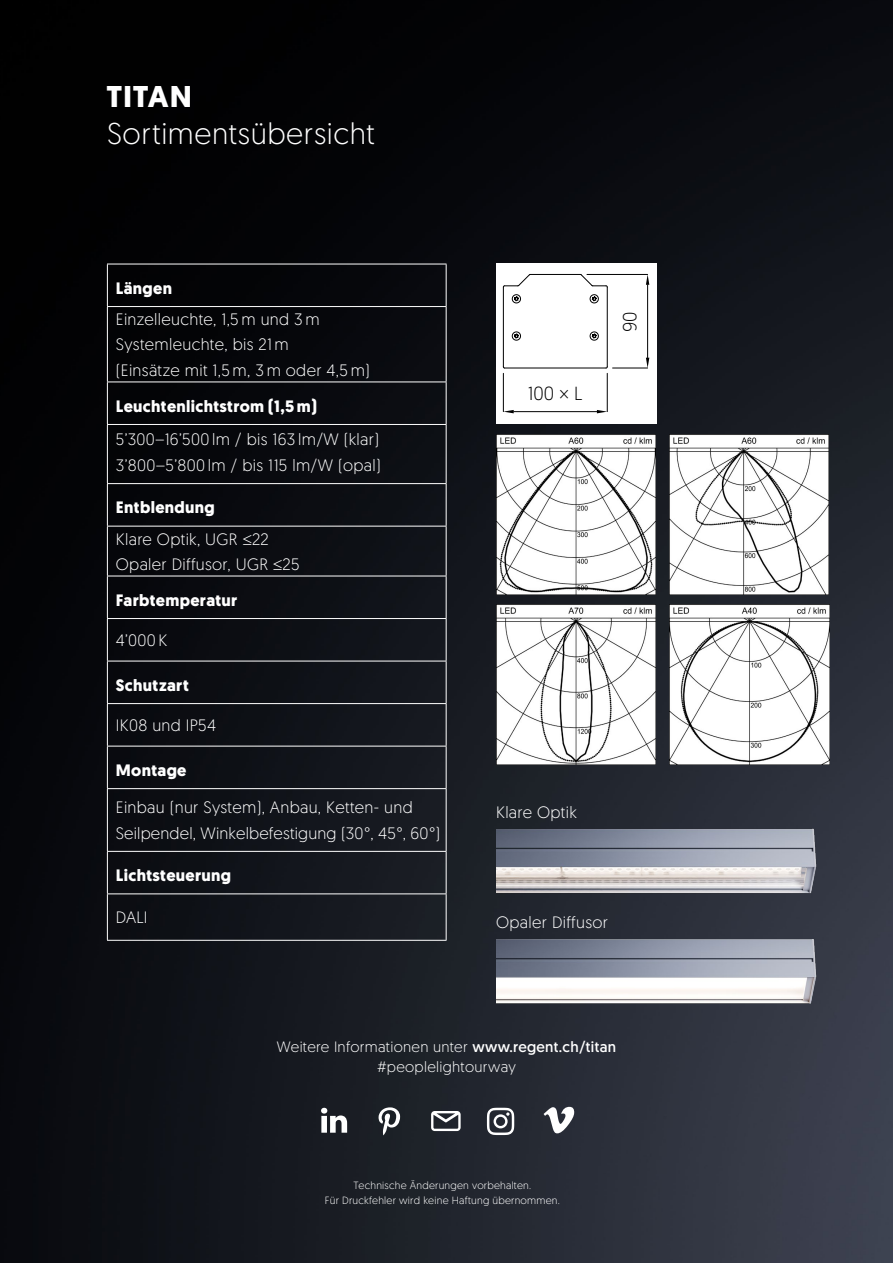
<style>
.page{position:relative;width:893px;height:1263px;background:#fff}
.page>*{position:absolute;margin:0;border:0;box-sizing:border-box;transform-origin:0 0}
.t1{font:300 30px "Geomanist";letter-spacing:.02em;color:#fff}
.t2{font:700 30px "Geomanist";letter-spacing:.025em;color:#fff}
.t3{font:300 18.9px "Geomanist";color:#000}
.t4{font:300 16.5px/25.5px "Geomanist";letter-spacing:.02em;color:#fff}
.t5{font:700 16.5px "Geomanist";letter-spacing:.02em;color:#fff}
.t6{font:300 15px/19.5px "Geomanist";letter-spacing:.02em;color:#fff;text-align:center}
.t7{font:300 10.5px/15px "Geomanist";letter-spacing:.02em;color:#fff;text-align:center}
.s1{font-weight:700}
.s2{font-weight:400}
</style>
<div class="page">
<img style="left:0;top:0;width:893px;height:1263px">
<svg style="left:321px;top:1108px;width:26px;height:25px"></svg>
<svg style="left:379px;top:1107px;width:21px;height:28px"></svg>
<svg style="left:487px;top:1108px;width:27px;height:27px"></svg>
<svg style="left:544px;top:1107px;width:30px;height:26px"></svg>
<svg style="left:431px;top:1111px;width:30px;height:20px"></svg>
<div style="left:496px;top:264px;width:160px;height:160px;background:#fff"></div>
<svg style="left:503px;top:274px;width:105px;height:95px"></svg>
<hr style="left:503px;top:373px;width:1px;height:39px;background:#000">
<hr style="left:607px;top:373px;width:1px;height:39px;background:#000">
<hr style="left:514px;top:411px;width:83px;height:1px;background:#000">
<svg style="left:503px;top:410px;width:11px;height:3px"></svg>
<svg style="left:597px;top:410px;width:10px;height:3px"></svg>
<hr style="left:587px;top:274px;width:61px;height:1px;background:#000">
<hr style="left:613px;top:368px;width:35px;height:1px;background:#000">
<hr style="left:647px;top:285px;width:1px;height:73px;background:#000">
<svg style="left:646px;top:274px;width:3px;height:11px"></svg>
<svg style="left:646px;top:358px;width:3px;height:10px"></svg>
<img style="left:669px;top:605px;width:160px;height:159px">
<img style="left:496px;top:605px;width:160px;height:159px">
<img style="left:669px;top:434px;width:160px;height:160px">
<img style="left:496px;top:434px;width:160px;height:160px">
<hr style="left:107px;top:306px;width:339px;height:1px;background:#fff">
<hr style="left:107px;top:382px;width:339px;height:1px;background:#fff">
<hr style="left:107px;top:424px;width:339px;height:1px;background:#fff">
<hr style="left:107px;top:483px;width:339px;height:1px;background:#fff">
<hr style="left:107px;top:526px;width:339px;height:1px;background:#fff">
<hr style="left:107px;top:576px;width:339px;height:1px;background:#fff">
<hr style="left:107px;top:618px;width:339px;height:1px;background:#fff">
<hr style="left:107px;top:661px;width:339px;height:1px;background:#fff">
<hr style="left:107px;top:703px;width:339px;height:1px;background:#fff">
<hr style="left:107px;top:746px;width:339px;height:1px;background:#fff">
<hr style="left:107px;top:788px;width:339px;height:1px;background:#fff">
<hr style="left:107px;top:851px;width:339px;height:1px;background:#fff">
<hr style="left:107px;top:893px;width:339px;height:1px;background:#fff">
<hr style="left:107px;top:264px;width:339px;height:1px;background:#fff">
<hr style="left:107px;top:264px;width:1px;height:42px;background:#fff">
<hr style="left:446px;top:264px;width:1px;height:42px;background:#fff">
<hr style="left:107px;top:307px;width:1px;height:75px;background:#fff">
<hr style="left:446px;top:307px;width:1px;height:75px;background:#fff">
<hr style="left:107px;top:382px;width:1px;height:42px;background:#fff">
<hr style="left:446px;top:382px;width:1px;height:42px;background:#fff">
<hr style="left:107px;top:425px;width:1px;height:58px;background:#fff">
<hr style="left:446px;top:425px;width:1px;height:58px;background:#fff">
<hr style="left:107px;top:484px;width:1px;height:42px;background:#fff">
<hr style="left:446px;top:484px;width:1px;height:42px;background:#fff">
<hr style="left:107px;top:526px;width:1px;height:50px;background:#fff">
<hr style="left:446px;top:526px;width:1px;height:50px;background:#fff">
<hr style="left:107px;top:576px;width:1px;height:42px;background:#fff">
<hr style="left:446px;top:576px;width:1px;height:42px;background:#fff">
<hr style="left:107px;top:619px;width:1px;height:42px;background:#fff">
<hr style="left:446px;top:619px;width:1px;height:42px;background:#fff">
<hr style="left:107px;top:661px;width:1px;height:42px;background:#fff">
<hr style="left:446px;top:661px;width:1px;height:42px;background:#fff">
<hr style="left:107px;top:704px;width:1px;height:42px;background:#fff">
<hr style="left:446px;top:704px;width:1px;height:42px;background:#fff">
<hr style="left:107px;top:746px;width:1px;height:42px;background:#fff">
<hr style="left:446px;top:746px;width:1px;height:42px;background:#fff">
<hr style="left:107px;top:789px;width:1px;height:62px;background:#fff">
<hr style="left:446px;top:789px;width:1px;height:62px;background:#fff">
<hr style="left:107px;top:852px;width:1px;height:41px;background:#fff">
<hr style="left:446px;top:852px;width:1px;height:41px;background:#fff">
<hr style="left:107px;top:894px;width:1px;height:46px;background:#fff">
<hr style="left:446px;top:894px;width:1px;height:46px;background:#fff">
<hr style="left:107px;top:940px;width:339px;height:1px;background:#fff">
<img style="left:496px;top:813px;width:333px;height:85px">
<img style="left:496px;top:925px;width:333px;height:85px">
<h1 class="t2" style="left:107px;top:76px;width:87px">TITAN</h1>
<h1 class="t1" style="left:107px;top:115px;width:269px">Sortimentsübersicht</h1>
<p class="t5" style="left:116px;top:277px;width:58px">Längen</p>
<p class="t4" style="left:116px;top:306px;width:256px">Einzelleuchte, 1,5 m und 3 m<br>Systemleuchte, bis 21 m<br>(Einsätze mit 1,5 m, 3 m oder 4,5 m)</p>
<p class="t5" style="left:116px;top:395px;width:203px">Leuchtenlichtstrom (1,5 m)</p>
<p class="t4" style="left:116px;top:426px;width:266px">5’300–16’500 lm / bis 163 lm/W (klar)<br>3’800–5’800 lm / bis 115 lm/W (opal)</p>
<p class="t4" style="left:116px;top:491px;width:154px;line-height:31.2px"><span class="s1">Entblendung<br></span>Klare Optik, UGR ≤22</p>
<p class="t4" style="left:116px;top:546px;width:185px;line-height:35.7px">Opaler Diffusor, UGR ≤25<br><span class="s1">Farbtemperatur</span></p>
<p class="t4" style="left:116px;top:627px;width:53px">4’000 K</p>
<p class="t5" style="left:116px;top:674px;width:75px">Schutzart</p>
<p class="t4" style="left:116px;top:712px;width:102px">IK08 und IP54</p>
<p class="t5" style="left:116px;top:759px;width:72px">Montage</p>
<p class="t4" style="left:116px;top:794px;width:326px">Einbau (nur System), Anbau, Ketten- und<br>Seilpendel, Winkelbefestigung (30°, 45°, 60°)</p>
<p class="t5" style="left:116px;top:864px;width:117px">Lichtsteuerung</p>
<p class="t4" style="left:116px;top:904px;width:33px">DALI</p>
<p class="t3" style="left:528px;top:382px;width:56px">100 × L</p>
<p class="t3" style="left:618px;top:332px;width:22px;rotate:-90deg">90</p>
<p class="t4" style="left:496px;top:798px;width:82px">Klare Optik</p>
<p class="t4" style="left:496px;top:909px;width:113px">Opaler Diffusor</p>
<p class="t6" style="left:277px;top:1036px;width:341px">Weitere Informationen unter <span class="s2">www.regent.ch/titan </span>#peoplelightourway</p>
<p class="t7" style="left:325px;top:1178px;width:236px">Technische Änderungen vorbehalten.<br>Für Druckfehler wird keine Haftung übernommen.</p>
</div>
